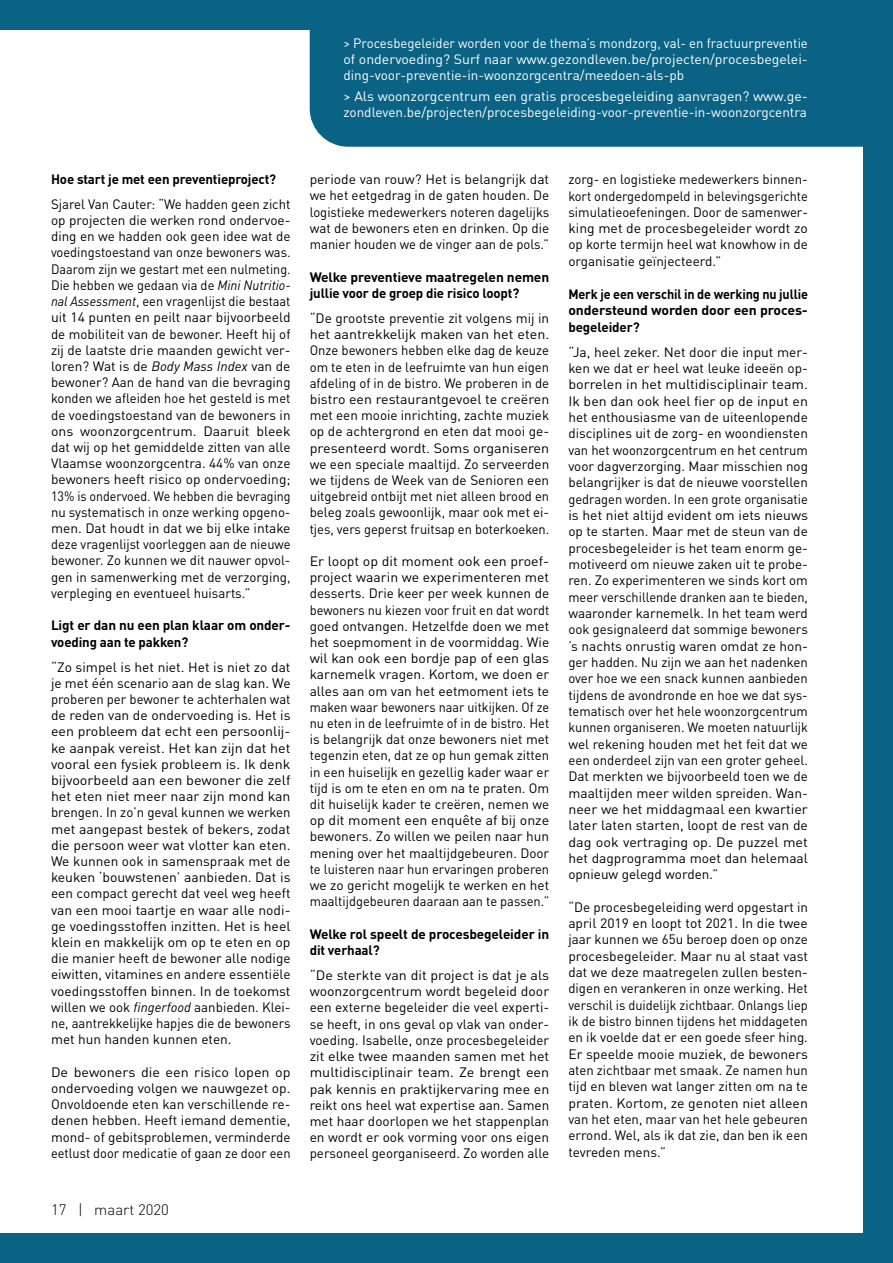
<style>
.page{position:relative;width:893px;height:1263px;background:#fff}
.page>*{position:absolute;margin:0;border:0;box-sizing:border-box;transform-origin:0 0}
.t1{font:300 15px "DIN Pro";color:#000}
.t2{font:13.5px/16.2px "DIN Pro";color:#000;text-align:justify}
.t3{font:13.5px/16.2px "DIN Pro";color:#000;text-align:justify;scale:1.05 1}
.t4{font:13.5px/16.2px "DIN Pro";color:#000;text-align:justify;scale:1.06 1}
.t5{font:700 13.5px/16.5px "DIN Pro";letter-spacing:-.01em;color:#000}
.t6{font:13.5px/16.2px "DIN Pro";color:#fff;text-align:justify}
.t7{font:13.5px/16.2px "DIN Pro";color:#fff;scale:1.04 1}
.t8{font:700 13.5px/16.6px "DIN Pro";letter-spacing:-.01em;color:#000;text-align:justify;scale:.94 1}
.s1{font-style:italic}
</style>
<div class="page">
<div style="left:863px;top:0;width:30px;height:1263px;background:#0a6284"></div>
<div style="left:0;top:0;width:893px;height:30px;background:#0a6284"></div>
<div style="left:0;top:1233px;width:893px;height:30px;background:#0a6284"></div>
<div style="left:310px;top:30px;width:553px;height:117px;background:#0a6284"></div>
<p class="t6" style="left:343px;top:34px;width:466px">&gt; Procesbegeleider worden voor de thema’s mondzorg, val- en fractuurpreventie of ondervoeding? Surf naar www.gezondleven.be/projecten/procesbegelei&shy;ding-voor-preventie-in-woonzorgcentra/meedoen-als-pb</p>
<p class="t7" style="left:343px;top:87px;width:448px">&gt; Als woonzorgcentrum een gratis procesbegeleiding aanvragen? www.ge&shy;zondleven.be/projecten/procesbegeleiding-voor-preventie-in-woonzorgcentra</p>
<p class="t5" style="left:51px;top:169px;width:227px">Hoe start je met een preventieproject?</p>
<p class="t2" style="left:51px;top:195px;width:241px">Sjarel Van Cauter: “We hadden geen zicht op projecten die werken rond ondervoe&shy;ding en we hadden ook geen idee wat de voedingstoestand van onze bewoners was.<br>Daarom zijn we gestart met een nulmeting.<br>Die hebben we gedaan via de <span class="s1">Mini Nutritio&shy;nal Assessment</span>, een vragenlijst die bestaat uit 14 punten en peilt naar bijvoorbeeld de mobiliteit van de bewoner. Heeft hij of zij de laatste drie maanden gewicht ver&shy;loren? Wat is de <span class="s1">Body Mass Index</span> van de bewoner? Aan de hand van die bevraging konden we afleiden hoe het gesteld is met de voedingstoestand van de bewoners in ons woonzorgcentrum. Daaruit bleek dat wij op het gemiddelde zitten van alle Vlaamse woonzorgcentra. 44% van onze bewoners heeft risico op ondervoeding; 13% is ondervoed. We hebben die bevraging nu systematisch in onze werking opgeno&shy;men. Dat houdt in dat we bij elke intake deze vragenlijst voorleggen aan de nieuwe bewoner. Zo kunnen we dit nauwer opvol&shy;gen in samenwerking met de verzorging, verpleging en eventueel huisarts.”</p>
<p class="t5" style="left:51px;top:616px;width:241px">Ligt er dan nu een plan klaar om onder&shy;voeding aan te pakken?</p>
<p class="t2" style="left:51px;top:657px;width:241px">“Zo simpel is het niet. Het is niet zo dat je met één scenario aan de slag kan. We proberen per bewoner te achterhalen wat de reden van de ondervoeding is. Het is een probleem dat echt een persoonlij&shy;ke aanpak vereist. Het kan zijn dat het vooral een fysiek probleem is. Ik denk bijvoorbeeld aan een bewoner die zelf het eten niet meer naar zijn mond kan brengen. In zo’n geval kunnen we werken met aangepast bestek of bekers, zodat die persoon weer wat vlotter kan eten.<br>We kunnen ook in samenspraak met de keuken ‘bouwstenen’ aanbieden. Dat is een compact gerecht dat veel weg heeft van een mooi taartje en waar alle nodi&shy;ge voedingsstoffen inzitten. Het is heel klein en makkelijk om op te eten en op die manier heeft de bewoner alle nodige eiwitten, vitamines en andere essentiële voedingsstoffen binnen. In de toekomst willen we ook <span class="s1">fingerfood</span> aanbieden. Klei&shy;ne, aantrekkelijke hapjes die de bewoners met hun handen kunnen eten.</p>
<p class="t4" style="left:51px;top:1062px;width:227px">De bewoners die een risico lopen op ondervoeding volgen we nauwgezet op.<br>Onvoldoende eten kan verschillende re&shy;denen hebben. Heeft iemand dementie, mond- of gebitsproblemen, verminderde eetlust door medicatie of gaan ze door een</p>
<p class="t1" style="left:51px;top:1198px;width:120px">17 | maart 2020</p>
<p class="t2" style="left:310px;top:170px;width:241px">periode van rouw? Het is belangrijk dat we het eetgedrag in de gaten houden. De logistieke medewerkers noteren dagelijks wat de bewoners eten en drinken. Op die manier houden we de vinger aan de pols.”</p>
<p class="t5" style="left:310px;top:267px;width:241px">Welke preventieve maatregelen nemen jullie voor de groep die risico loopt?</p>
<p class="t2" style="left:310px;top:309px;width:241px">“De grootste preventie zit volgens mij in het aantrekkelijk maken van het eten.<br>Onze bewoners hebben elke dag de keuze om te eten in de leefruimte van hun eigen afdeling of in de bistro. We proberen in de bistro een restaurantgevoel te creëren met een mooie inrichting, zachte muziek op de achtergrond en eten dat mooi ge&shy;presenteerd wordt. Soms organiseren we een speciale maaltijd. Zo serveerden we tijdens de Week van de Senioren een uitgebreid ontbijt met niet alleen brood en beleg zoals gewoonlijk, maar ook met ei&shy;tjes, vers geperst fruitsap en boterkoeken.</p>
<p class="t3" style="left:310px;top:552px;width:230px">Er loopt op dit moment ook een proef&shy;project waarin we experimenteren met desserts. Drie keer per week kunnen de bewoners nu kiezen voor fruit en dat wordt goed ontvangen. Hetzelfde doen we met het soepmoment in de voormiddag. Wie wil kan ook een bordje pap of een glas karnemelk vragen. Kortom, we doen er alles aan om van het eetmoment iets te maken waar bewoners naar uitkijken. Of ze nu eten in de leefruimte of in de bistro. Het is belangrijk dat onze bewoners niet met tegenzin eten, dat ze op hun gemak zitten in een huiselijk en gezellig kader waar er tijd is om te eten en om na te praten. Om dit huiselijk kader te creëren, nemen we op dit moment een enquête af bij onze bewoners. Zo willen we peilen naar hun mening over het maaltijdgebeuren. Door te luisteren naar hun ervaringen proberen we zo gericht mogelijk te werken en het maaltijdgebeuren daaraan aan te passen.”</p>
<p class="t5" style="left:310px;top:924px;width:241px">Welke rol speelt de procesbegeleider in dit verhaal?</p>
<p class="t3" style="left:310px;top:966px;width:230px">“De sterkte van dit project is dat je als woonzorgcentrum wordt begeleid door een externe begeleider die veel experti&shy;se heeft, in ons geval op vlak van onder&shy;voeding. Isabelle, onze procesbegeleider zit elke twee maanden samen met het multidisciplinair team. Ze brengt een pak kennis en praktijkervaring mee en reikt ons heel wat expertise aan. Samen met haar doorlopen we het stappenplan en wordt er ook vorming voor ons eigen personeel georganiseerd. Zo worden alle</p>
<p class="t2" style="left:568px;top:170px;width:241px">zorg- en logistieke medewerkers binnen&shy;kort ondergedompeld in belevingsgerichte simulatieoefeningen. Door de samenwer&shy;king met de procesbegeleider wordt zo op korte termijn heel wat knowhow in de organisatie geïnjecteerd.”</p>
<p class="t8" style="left:568px;top:284px;width:256px">Merk je een verschil in de werking nu jullie ondersteund worden door een proces&shy;begeleider?</p>
<p class="t2" style="left:568px;top:342px;width:241px">“Ja, heel zeker. Net door die input mer&shy;ken we dat er heel wat leuke ideeën op&shy;borrelen in het multidisciplinair team.<br>Ik ben dan ook heel fier op de input en het enthousiasme van de uiteenlopende disciplines uit de zorg- en woondiensten van het woonzorgcentrum en het centrum voor dagverzorging. Maar misschien nog belangrijker is dat de nieuwe voorstellen gedragen worden. In een grote organisatie is het niet altijd evident om iets nieuws op te starten. Maar met de steun van de procesbegeleider is het team enorm ge&shy;motiveerd om nieuwe zaken uit te probe&shy;ren. Zo experimenteren we sinds kort om meer verschillende dranken aan te bieden, waaronder karnemelk. In het team werd ook gesignaleerd dat sommige bewoners ’s nachts onrustig waren omdat ze hon&shy;ger hadden. Nu zijn we aan het nadenken over hoe we een snack kunnen aanbieden tijdens de avondronde en hoe we dat sys&shy;tematisch over het hele woonzorgcentrum kunnen organiseren. We moeten natuurlijk wel rekening houden met het feit dat we een onderdeel zijn van een groter geheel.<br>Dat merkten we bijvoorbeeld toen we de maaltijden meer wilden spreiden. Wan&shy;neer we het middagmaal een kwartier later laten starten, loopt de rest van de dag ook vertraging op. De puzzel met het dagprogramma moet dan helemaal opnieuw gelegd worden.”</p>
<p class="t2" style="left:568px;top:897px;width:241px">“De procesbegeleiding werd opgestart in april 2019 en loopt tot 2021. In die twee jaar kunnen we 65u beroep doen op onze procesbegeleider. Maar nu al staat vast dat we deze maatregelen zullen besten&shy;digen en verankeren in onze werking. Het verschil is duidelijk zichtbaar. Onlangs liep ik de bistro binnen tijdens het middageten en ik voelde dat er een goede sfeer hing.<br>Er speelde mooie muziek, de bewoners aten zichtbaar met smaak. Ze namen hun tijd en bleven wat langer zitten om na te praten. Kortom, ze genoten niet alleen van het eten, maar van het hele gebeuren errond. Wel, als ik dat zie, dan ben ik een tevreden mens.”</p>
</div>
